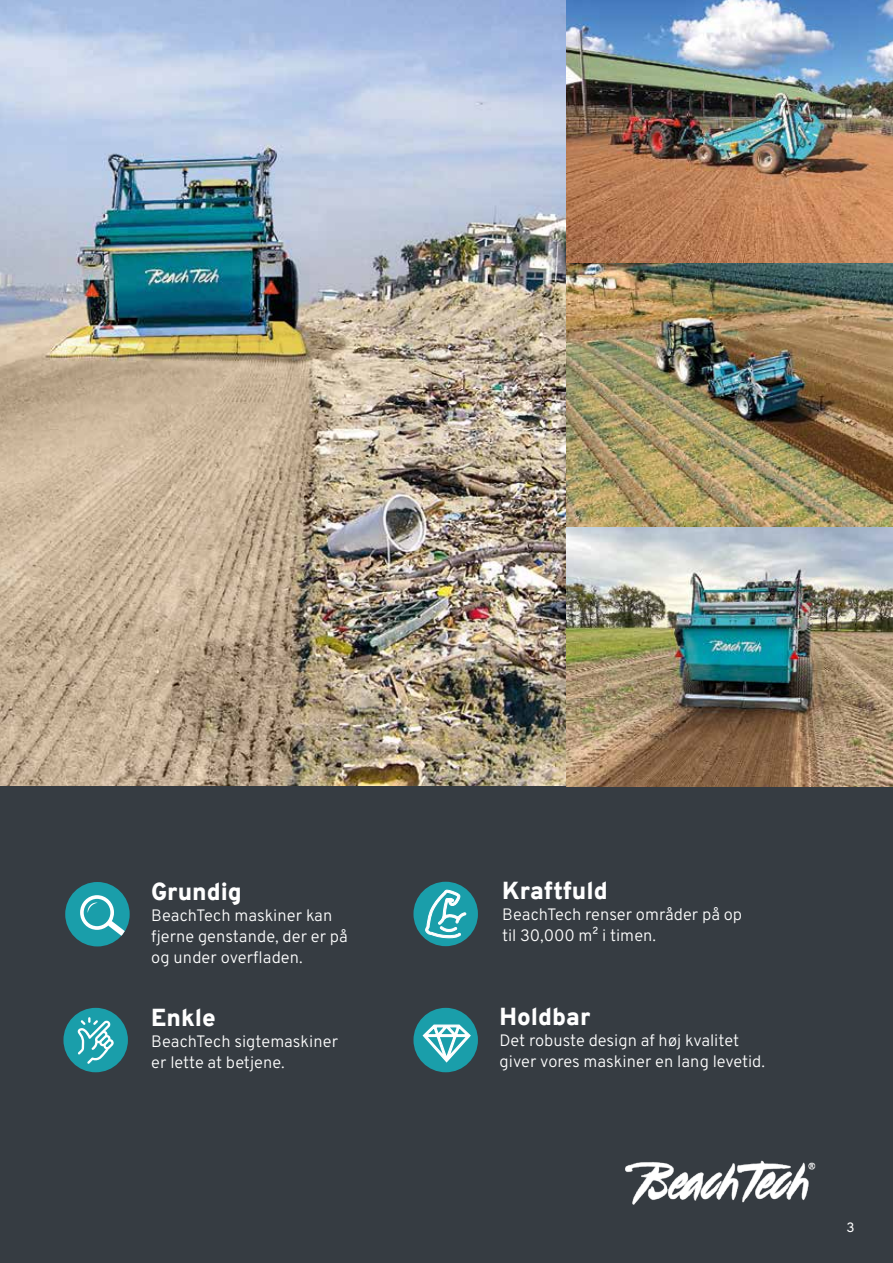
<style>
.page{position:relative;width:893px;height:1263px;background:#fff}
.page>*{position:absolute;margin:0;border:0;box-sizing:border-box;transform-origin:0 0}
.t1{font:900 24px "Overpass";color:#fff}
.t2{font:16.5px/21px "Overpass";color:#fff}
.t3{font:13.5px "Overpass";color:#fff}
</style>
<div class="page">
<img style="left:0;top:0;width:567px;height:787px">
<div style="left:0;top:787px;width:893px;height:476px;background:#363c42"></div>
<img style="left:567px;top:0;width:326px;height:787px">
<img style="left:625px;top:1160px;width:190px;height:45px">
<div style="left:65px;top:882px;width:65px;height:64px;background:#1a9eaa;border-radius:50%"></div>
<svg style="left:80px;top:895px;width:49px;height:44px"></svg>
<div style="left:413px;top:1008px;width:65px;height:64px;background:#1a9eaa;border-radius:50%"></div>
<svg style="left:422px;top:1024px;width:50px;height:39px"></svg>
<div style="left:413px;top:882px;width:65px;height:64px;background:#1a9eaa;border-radius:50%"></div>
<svg style="left:425px;top:890px;width:41px;height:48px"></svg>
<div style="left:63px;top:1008px;width:65px;height:64px;background:#1a9eaa;border-radius:50%"></div>
<svg style="left:77px;top:1017px;width:37px;height:47px"></svg>
<h1 class="t1" style="left:151px;top:874px;width:92px">Grundig</h1>
<p class="t2" style="left:151px;top:904px;width:198px">BeachTech maskiner kan fjerne genstande, der er på og under overfladen.</p>
<h1 class="t1" style="left:151px;top:1001px;width:66px">Enkle</h1>
<p class="t2" style="left:151px;top:1030px;width:188px">BeachTech sigtemaskiner er lette at betjene.</p>
<h1 class="t1" style="left:502px;top:874px;width:107px">Kraftfuld</h1>
<p class="t2" style="left:502px;top:903px;width:241px">BeachTech renser områder på op til 30,000 m² i timen.</p>
<h1 class="t1" style="left:500px;top:999px;width:92px">Holdbar</h1>
<p class="t2" style="left:500px;top:1029px;width:267px">Det robuste design af høj kvalitet giver vores maskiner en lang levetid.</p>
<p class="t3" style="left:846px;top:1217px;width:10px">3</p>
</div>
